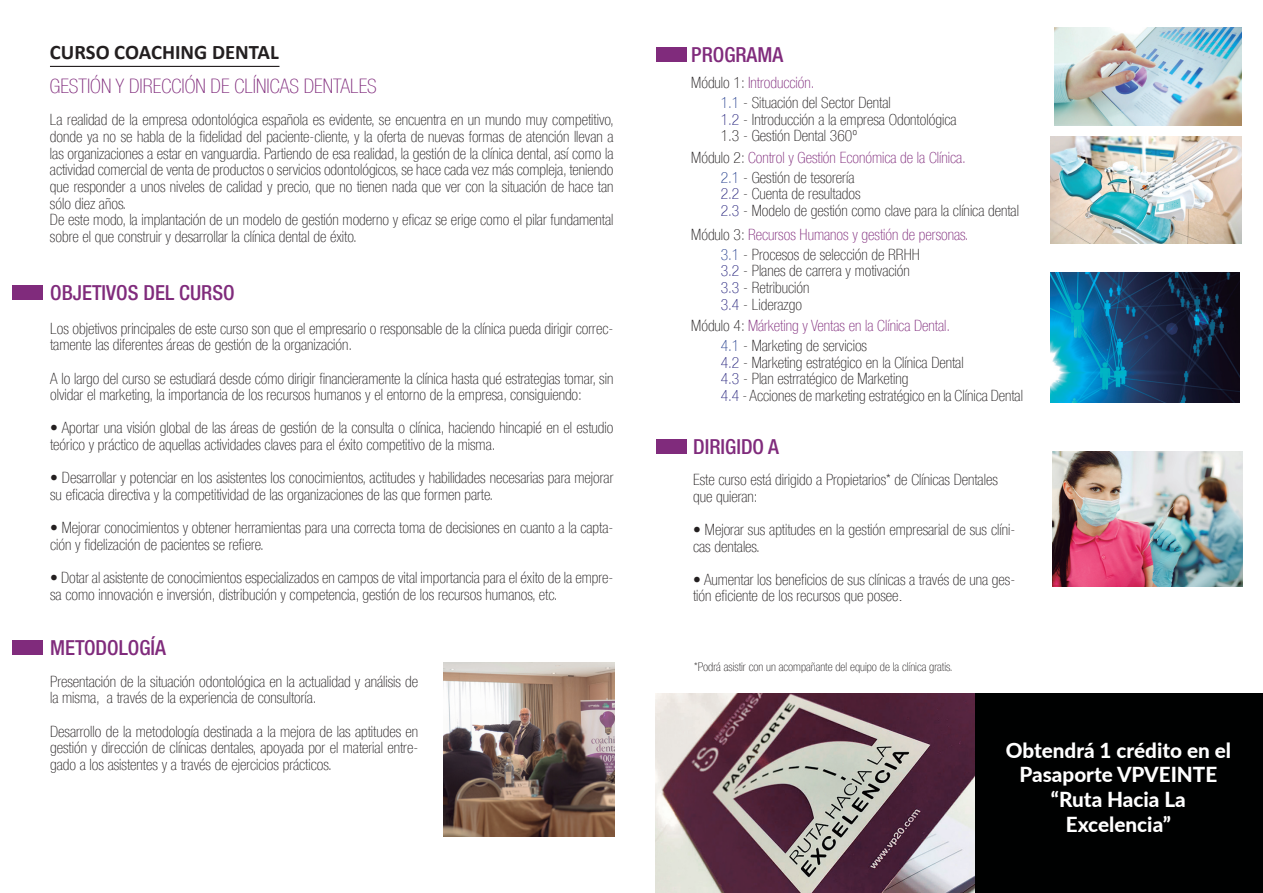
<style>
.page{position:relative;width:1263px;height:893px;background:#fff}
.page>*{position:absolute;margin:0;border:0;box-sizing:border-box;transform-origin:0 0}
.t1{font:800 20.7px/24.9px "Lato";color:#fff;text-align:center}
.t2{font:500 condensed 20.7px "Helvetica Neue LT Com";color:#802b7c}
.t3{font:700 20.7px "Calibri";color:#231f20}
.t4{font:100 condensed 19.95px "Helvetica Neue LT Com";color:#802b7c}
.t5{font:100 condensed 15.6px/16.6px "Helvetica Neue LT Com";color:#231f20}
.t6{font:100 condensed 15.6px "Helvetica Neue LT Com";color:#802b7c}
.t7{font:100 condensed 12px "Helvetica Neue LT Com";color:#231f20}
.s1{color:#231f20}
.s2{color:#253f8e}
.s3{color:#28257e}
.s4{font-family:"Arial Rounded MT";font-weight:300;font-stretch:normal}
</style>
<div class="page">
<hr style="left:50px;top:66px;width:229px;height:1px;background:#231f20">
<div style="left:13px;top:285px;width:30px;height:15px;background:#802b7c"></div>
<div style="left:13px;top:640px;width:30px;height:15px;background:#802b7c"></div>
<img style="left:443px;top:662px;width:171px;height:175px">
<div style="left:656px;top:48px;width:30px;height:14px;background:#802b7c"></div>
<div style="left:656px;top:439px;width:30px;height:14px;background:#802b7c"></div>
<img style="left:1054px;top:27px;width:188px;height:98px">
<img style="left:1050px;top:137px;width:192px;height:107px">
<img style="left:1050px;top:273px;width:189px;height:130px">
<img style="left:1052px;top:452px;width:191px;height:135px">
<div style="left:973px;top:693px;width:290px;height:200px;background:#000101"></div>
<img style="left:656px;top:693px;width:318px;height:200px">
<p class="t3" style="left:50px;top:39px;width:230px">CURSO COACHING DENTAL</p>
<p class="t4" style="left:50px;top:75px;width:328px">GESTIÓN Y DIRECCIÓN DE CLÍNICAS DENTALES</p>
<p class="t5" style="left:50px;top:112px;width:565px;text-align:justify">La realidad de la empresa odontológica española es evidente, se encuentra en un mundo muy competitivo, donde ya no se habla de la fidelidad del paciente-cliente, y la oferta de nuevas formas de atención llevan a las organizaciones a estar en vanguardia. Partiendo de esa realidad, la gestión de la clínica dental, así como la actividad comercial de venta de productos o servicios odontológicos, se hace cada vez más compleja, teniendo que responder a unos niveles de calidad y precio, que no tienen nada que ver con la situación de hace tan sólo diez años.</p>
<p class="t5" style="left:50px;top:211px;width:565px">De este modo, la implantación de un modelo de gestión moderno y eficaz se erige como el pilar fundamental sobre el que construir y desarrollar la clínica dental de éxito.</p>
<p class="t2" style="left:50px;top:280px;width:186px">OBJETIVOS DEL CURSO</p>
<p class="t5" style="left:50px;top:320px;width:565px">Los objetivos principales de este curso son que el empresario o responsable de la clínica pueda dirigir correc&shy;tamente las diferentes áreas de gestión de la organización.</p>
<p class="t5" style="left:50px;top:370px;width:565px">A lo largo del curso se estudiará desde cómo dirigir financieramente la clínica hasta qué estrategias tomar, sin olvidar el marketing, la importancia de los recursos humanos y el entorno de la empresa, consiguiendo:</p>
<p class="t5" style="left:50px;top:420px;width:565px">• Aportar una visión global de las áreas de gestión de la consulta o clínica, haciendo hincapié en el estudio teórico y práctico de aquellas actividades claves para el éxito competitivo de la misma.</p>
<p class="t5" style="left:50px;top:469px;width:565px">• Desarrollar y potenciar en los asistentes los conocimientos, actitudes y habilidades necesarias para mejorar su eficacia directiva y la competitividad de las organizaciones de las que formen parte.</p>
<p class="t5" style="left:50px;top:519px;width:565px">• Mejorar conocimientos y obtener herramientas para una correcta toma de decisiones en cuanto a la capta&shy;ción y fidelización de pacientes se refiere.</p>
<p class="t5" style="left:50px;top:569px;width:565px">• Dotar al asistente de conocimientos especializados en campos de vital importancia para el éxito de la empre&shy;sa como innovación e inversión, distribución y competencia, gestión de los recursos humanos, etc.</p>
<p class="t2" style="left:50px;top:636px;width:117px">METODOLOGÍA</p>
<p class="t5" style="left:50px;top:673px;width:370px">Presentación de la situación odontológica en la actualidad y análisis de la misma, a través de la experiencia de consultoría.</p>
<p class="t5" style="left:50px;top:723px;width:370px;text-align:justify">Desarrollo de la metodología destinada a la mejora de las aptitudes en gestión y dirección de clínicas dentales, apoyada por el material entre&shy;gado a los asistentes y a través de ejercicios prácticos.</p>
<p class="t2" style="left:691px;top:43px;width:93px">PROGRAMA</p>
<p class="t6" style="left:691px;top:74px;width:125px"><span class="s1">Módulo 1:</span> Introducción.</p>
<p class="t5" style="left:721px;top:94px;width:171px"><span class="s2">1.1</span> - Situación del Sector Dental</p>
<p class="t5" style="left:721px;top:111px;width:237px"><span class="s3">1.2</span> - Introducción a la empresa Odontológica</p>
<p class="t5" style="left:721px;top:127px;width:138px">1.3 - Gestión Dental 360º</p>
<p class="t6" style="left:691px;top:149px;width:276px"><span class="s1">Módulo 2:</span> Control y Gestión Económica de la Clínica.</p>
<p class="t5" style="left:721px;top:169px;width:135px"><span class="s2">2.1</span> - Gestión de tesorería</p>
<p class="t5" style="left:721px;top:186px;width:141px"><span class="s3">2.2</span> - Cuenta de resultados</p>
<p class="t5" style="left:721px;top:202px;width:300px"><span class="s3">2.3</span> - Modelo de gestión como clave para la clínica dental</p>
<p class="t6" style="left:691px;top:226px;width:279px"><span class="s1">Módulo 3:</span> Recursos Humanos y gestión de personas.</p>
<p class="t5" style="left:721px;top:246px;width:201px"><span class="s2">3.1</span> - Procesos de selección de RRHH</p>
<p class="t5" style="left:721px;top:262px;width:191px"><span class="s3">3.2</span> - Planes de carrera y motivación</p>
<p class="t5" style="left:721px;top:279px;width:90px"><span class="s3">3.3</span> - Retribución</p>
<p class="t5" style="left:721px;top:296px;width:83px"><span class="s3">3.4</span> - Liderazgo</p>
<p class="t6" style="left:691px;top:317px;width:260px"><span class="s1">Módulo 4:</span> Márketing y Ventas en la Clínica Dental.</p>
<p class="t5" style="left:721px;top:337px;width:148px"><span class="s2">4.1</span> - Marketing de servicios</p>
<p class="t5" style="left:721px;top:354px;width:244px"><span class="s3">4.2</span> - Marketing estratégico en la Clínica Dental</p>
<p class="t5" style="left:721px;top:370px;width:189px"><span class="s3">4.3</span> - Plan estrratégico de Marketing</p>
<p class="t5" style="left:721px;top:387px;width:304px"><span class="s3">4.4</span> - Acciones de marketing estratégico en la Clínica Dental</p>
<p class="t2" style="left:693px;top:434px;width:87px">DIRIGIDO A</p>
<p class="t5" style="left:693px;top:471px;width:306px">Este curso está dirigido a Propietarios* de Clínicas Dentales que quieran:</p>
<p class="t5" style="left:693px;top:521px;width:324px">• Mejorar sus aptitudes en la gestión empresarial de sus clíni&shy;cas dentales.</p>
<p class="t5" style="left:693px;top:571px;width:324px">• Aumentar los beneficios de sus clínicas a través de una ges&shy;tión eficiente de los recursos que posee<span class="s4">.</span></p>
<p class="t7" style="left:694px;top:660px;width:260px">*Podrá asistir con un acompañante del equipo de la clínica gratis.</p>
<p class="t1" style="left:1006px;top:737px;width:227px">Obtendrá 1 crédito en el</p>
<p class="t1" style="left:1019px;top:761px;width:199px">Pasaporte VPVEINTE</p>
<p class="t1" style="left:1051px;top:786px;width:136px">“Ruta Hacia La<br>Excelencia”</p>
</div>
